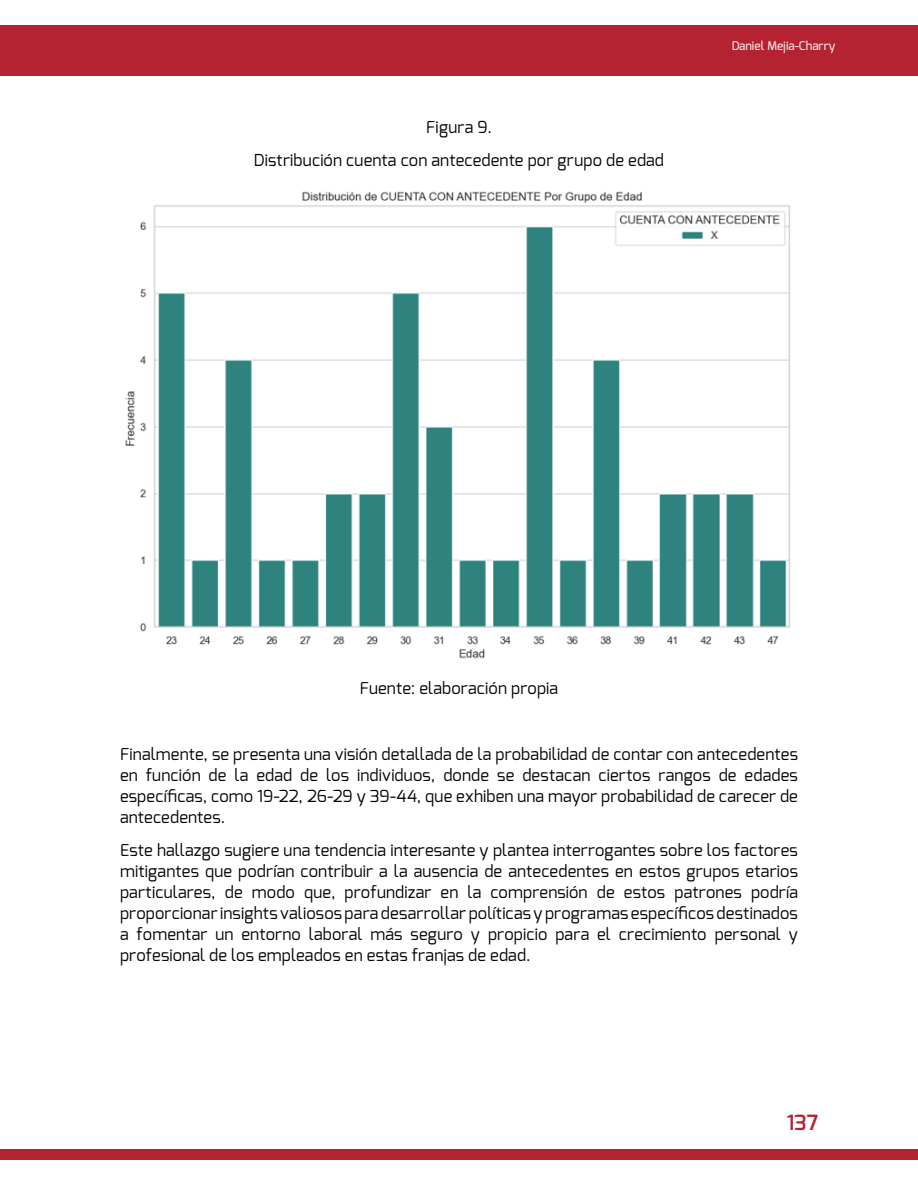
<style>
.page{position:relative;width:918px;height:1188px;background:#fff}
.page>*{position:absolute;margin:0;border:0;box-sizing:border-box;transform-origin:0 0}
.t1{font:600 21px "Exo";color:#b52232}
.t2{font:16.5px/21px "Exo";letter-spacing:.01em;color:#000;text-align:justify}
.t3{font:500 12px "Exo";color:#fff}
</style>
<div class="page">
<div style="left:0;top:25px;width:918px;height:51px;background:#b52232"></div>
<div style="left:0;top:1150px;width:918px;height:10px;background:#b52232"></div>
<img style="left:125px;top:191px;width:665px;height:468px">
<p class="t2" style="left:254px;top:111px;width:412px;line-height:33px;text-align:center">Figura 9.<br>Distribución cuenta con antecedente por grupo de edad</p>
<p class="t3" style="left:731px;top:38px;width:106px">Daniel Mejia-Charry</p>
<p class="t2" style="left:360px;top:678px;width:200px">Fuente: elaboración propia</p>
<p class="t2" style="left:120px;top:744px;width:680px">Finalmente, se presenta una visión detallada de la probabilidad de contar con antecedentes en función de la edad de los individuos, donde se destacan ciertos rangos de edades específicas, como 19-22, 26-29 y 39-44, que exhiben una mayor probabilidad de carecer de antecedentes.</p>
<p class="t2" style="left:120px;top:840px;width:680px">Este hallazgo sugiere una tendencia interesante y plantea interrogantes sobre los factores mitigantes que podrían contribuir a la ausencia de antecedentes en estos grupos etarios particulares, de modo que, profundizar en la comprensión de estos patrones podría proporcionar insights valiosos para desarrollar políticas y programas específicos destinados a fomentar un entorno laboral más seguro y propicio para el crecimiento personal y profesional de los empleados en estas franjas de edad.</p>
<p class="t1" style="left:787px;top:1109px;width:33px">137</p>
</div>
